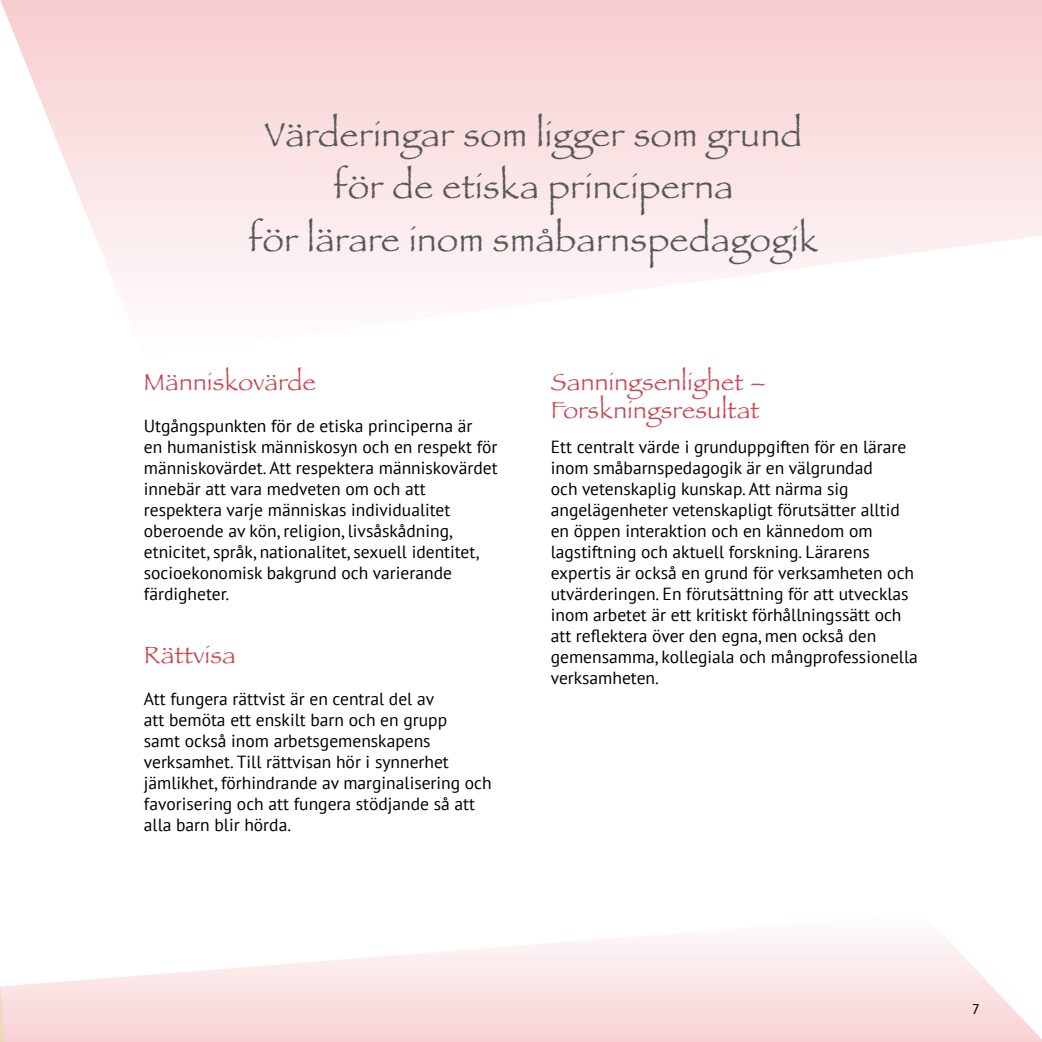
<style>
.page{position:relative;width:1042px;height:1042px;background:#fff}
.page>*{position:absolute;margin:0;border:0;box-sizing:border-box;transform-origin:0 0}
.t1{font:35px/52.5px "Papyrus";letter-spacing:.02em;color:#58585a;text-align:center}
.t2{font:24.5px/28px "Papyrus";letter-spacing:.02em;color:#ca4653}
.t3{font:17.5px/21px "PT Sans";color:#000}
.t4{font:14px "PT Sans";color:#000}
</style>
<div class="page">
<svg style="left:6px;top:941px;width:1036px;height:101px"></svg>
<svg style="left:0;top:986px;width:6px;height:56px"></svg>
<svg style="left:0;top:0;width:1042px;height:287px"></svg>
<h1 class="t1" style="left:248px;top:107px;width:571px">Värderingar som ligger som grund för de etiska principerna<br>för lärare inom småbarnspedagogik</h1>
<h2 class="t2" style="left:144px;top:368px;width:173px">Människovärde</h2>
<p class="t3" style="left:144px;top:415px;width:355px">Utgångspunkten för de etiska principerna är<br>en humanistisk människosyn och en respekt för människovärdet. Att respektera människovärdet innebär att vara medveten om och att respektera varje människas individualitet oberoende av kön, religion, livsåskådning, etnicitet, språk, nationalitet, sexuell identitet, socioekonomisk bakgrund och varierande färdigheter.</p>
<h2 class="t2" style="left:144px;top:641px;width:93px">Rättvisa</h2>
<p class="t3" style="left:144px;top:688px;width:349px">Att fungera rättvist är en central del av<br>att bemöta ett enskilt barn och en grupp<br>samt också inom arbetsgemenskapens verksamhet. Till rättvisan hör i synnerhet jämlikhet, förhindrande av marginalisering och favorisering och att fungera stödjande så att alla barn blir hörda.</p>
<h2 class="t2" style="left:551px;top:368px;width:217px">Sanningsenlighet –<br>Forskningsresultat</h2>
<p class="t3" style="left:551px;top:436px;width:368px">Ett centralt värde i grunduppgiften för en lärare inom småbarnspedagogik är en välgrundad<br>och vetenskaplig kunskap. Att närma sig angelägenheter vetenskapligt förutsätter alltid en öppen interaktion och en kännedom om lagstiftning och aktuell forskning. Lärarens expertis är också en grund för verksamheten och utvärderingen. En förutsättning för att utvecklas inom arbetet är ett kritiskt förhållningssätt och att reflektera över den egna, men också den gemensamma, kollegiala och mångprofessionella verksamheten.</p>
<p class="t4" style="left:972px;top:1000px;width:9px">7</p>
</div>
